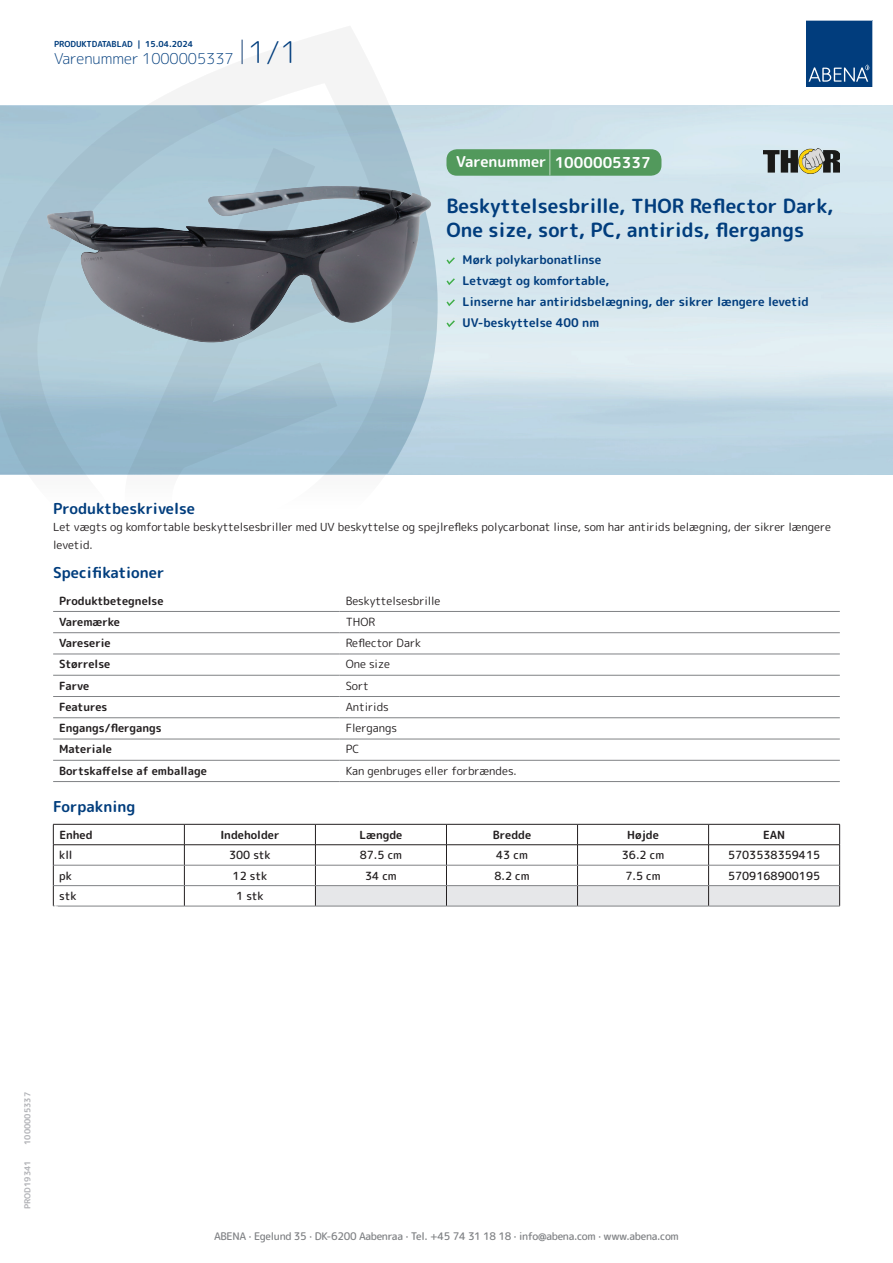
<style>
.page{position:relative;width:893px;height:1263px;background:#fff}
.page>*{position:absolute;margin:0;border:0;box-sizing:border-box;transform-origin:0 0}
.t1{font:700 19.5px/24px "Rounded Mplus 1 c";color:#013d7d}
.t2{font:700 15px "Rounded Mplus 1 c";color:#013d7d}
.t3{font:300 15px "Rounded Mplus 1 c";color:#013d7d}
.t4{font:700 15px "Rounded Mplus 1 c";color:#fff}
.t5{font:700 12px/21px "Rounded Mplus 1 c";color:#013d7d}
.t6{font:11.25px/18px "Rounded Mplus 1 c";color:#231f20}
.t7{font:700 11.25px "Rounded Mplus 1 c";color:#231f20}
.t8{font:500 11.25px "Rounded Mplus 1 c";color:#231f20}
.t9{font:500 10.5px "Rounded Mplus 1 c";letter-spacing:-.03em;color:#808285}
.t10{font:700 10.5px "Rounded Mplus 1 c";color:#fff}
.t11{font:700 8.25px "Rounded Mplus 1 c";color:#013d7d}
.t12{font:700 8.25px "Rounded Mplus 1 c";color:#b2b3b7}
.s1{font-size:30px}
.s2{font-size:25.5px}
</style>
<div class="page">
<img style="left:439px;top:106px;width:454px;height:368px">
<svg style="left:0;top:26px;width:439px;height:449px"></svg>
<svg style="left:0;top:106px;width:438px;height:368px;background:#a4c2d2"></svg>
<svg style="left:242px;top:40px;width:1px;height:24px"></svg>
<svg style="left:806px;top:20px;width:67px;height:67px;background:#144b86"></svg>
<img style="left:47px;top:186px;width:386px;height:159px">
<hr style="left:53px;top:611px;width:287px;height:1px;background:#808285">
<hr style="left:340px;top:611px;width:500px;height:1px;background:#808285">
<hr style="left:53px;top:632px;width:287px;height:1px;background:#808285">
<hr style="left:340px;top:632px;width:500px;height:1px;background:#808285">
<hr style="left:53px;top:654px;width:287px;height:1px;background:#808285">
<hr style="left:340px;top:654px;width:500px;height:1px;background:#808285">
<hr style="left:53px;top:675px;width:287px;height:1px;background:#808285">
<hr style="left:340px;top:675px;width:500px;height:1px;background:#808285">
<hr style="left:53px;top:696px;width:287px;height:1px;background:#808285">
<hr style="left:340px;top:696px;width:500px;height:1px;background:#808285">
<hr style="left:53px;top:717px;width:287px;height:1px;background:#808285">
<hr style="left:340px;top:717px;width:500px;height:1px;background:#808285">
<hr style="left:53px;top:739px;width:287px;height:1px;background:#808285">
<hr style="left:340px;top:739px;width:500px;height:1px;background:#808285">
<hr style="left:53px;top:760px;width:287px;height:1px;background:#808285">
<hr style="left:340px;top:760px;width:500px;height:1px;background:#808285">
<hr style="left:53px;top:781px;width:287px;height:1px;background:#808285">
<hr style="left:340px;top:781px;width:500px;height:1px;background:#808285">
<hr style="left:53px;top:824px;width:131px;height:1px;background:#231f20">
<hr style="left:184px;top:824px;width:131px;height:1px;background:#231f20">
<hr style="left:53px;top:844px;width:131px;height:1px;background:#231f20">
<hr style="left:184px;top:844px;width:131px;height:1px;background:#231f20">
<svg style="left:53px;top:824px;width:1px;height:82px"></svg>
<svg style="left:184px;top:824px;width:1px;height:82px"></svg>
<svg style="left:315px;top:824px;width:525px;height:82px"></svg>
<hr style="left:54px;top:865px;width:130px;height:1px;background:#808285">
<hr style="left:184px;top:865px;width:131px;height:1px;background:#808285">
<hr style="left:315px;top:865px;width:131px;height:1px;background:#808285">
<hr style="left:446px;top:865px;width:131px;height:1px;background:#808285">
<hr style="left:577px;top:865px;width:132px;height:1px;background:#808285">
<hr style="left:709px;top:865px;width:130px;height:1px;background:#808285">
<hr style="left:54px;top:885px;width:130px;height:1px;background:#808285">
<hr style="left:184px;top:885px;width:131px;height:1px;background:#808285">
<hr style="left:315px;top:885px;width:131px;height:1px;background:#808285">
<hr style="left:446px;top:885px;width:131px;height:1px;background:#808285">
<hr style="left:577px;top:885px;width:132px;height:1px;background:#808285">
<hr style="left:709px;top:885px;width:130px;height:1px;background:#808285">
<hr style="left:53px;top:906px;width:131px;height:1px;background:#808285">
<hr style="left:184px;top:906px;width:131px;height:1px;background:#808285">
<hr style="left:315px;top:906px;width:131px;height:1px;background:#808285">
<hr style="left:446px;top:906px;width:131px;height:1px;background:#808285">
<hr style="left:577px;top:906px;width:132px;height:1px;background:#808285">
<hr style="left:709px;top:906px;width:131px;height:1px;background:#808285">
<svg style="left:446px;top:257px;width:9px;height:7px"></svg>
<svg style="left:446px;top:278px;width:9px;height:7px"></svg>
<svg style="left:446px;top:299px;width:9px;height:7px"></svg>
<svg style="left:446px;top:320px;width:9px;height:7px"></svg>
<div style="left:446px;top:149px;width:215px;height:27px;background:#52995c;border-radius:10px"></div>
<img style="left:763px;top:148px;width:77px;height:25px">
<p class="t11" style="left:54px;top:38px;width:141px">PRODUKTDATABLAD | 15.04.2024</p>
<h2 class="t3" style="left:54px;top:48px;width:246px">Varenummer 1000005337 <span class="s1">1/1</span></h2>
<h2 class="t4" style="left:456px;top:152px;width:196px">Varenummer <span class="s2">|</span> 1000005337</h2>
<h1 class="t1" style="left:446px;top:194px;width:388px">Beskyttelsesbrille, THOR Reflector Dark,<br>One size, sort, PC, antirids, flergangs</h1>
<p class="t5" style="left:463px;top:249px;width:348px">Mørk polykarbonatlinse<br>Letvægt og komfortable,<br>Linserne har antiridsbelægning, der sikrer længere levetid UV-beskyttelse 400 nm</p>
<h2 class="t2" style="left:53px;top:498px;width:143px">Produktbeskrivelse</h2>
<p class="t6" style="left:53px;top:517px;width:779px">Let vægts og komfortable beskyttelsesbriller med UV beskyttelse og spejlrefleks polycarbonat linse, som har antirids belægning, der sikrer længere levetid.</p>
<h2 class="t2" style="left:53px;top:562px;width:113px">Specifikationer</h2>
<p class="t7" style="left:59px;top:592px;width:106px">Produktbetegnelse</p>
<p class="t6" style="left:346px;top:591px;width:96px">Beskyttelsesbrille</p>
<p class="t7" style="left:59px;top:614px;width:62px">Varemærke</p>
<p class="t6" style="left:346px;top:613px;width:31px">THOR</p>
<p class="t7" style="left:59px;top:635px;width:53px">Vareserie</p>
<p class="t6" style="left:346px;top:634px;width:77px">Reflector Dark</p>
<p class="t7" style="left:59px;top:656px;width:53px">Størrelse</p>
<p class="t6" style="left:346px;top:655px;width:46px">One size</p>
<p class="t7" style="left:59px;top:678px;width:32px">Farve</p>
<p class="t6" style="left:346px;top:676px;width:25px">Sort</p>
<p class="t7" style="left:59px;top:699px;width:50px">Features</p>
<p class="t6" style="left:346px;top:698px;width:45px">Antirids</p>
<p class="t7" style="left:59px;top:720px;width:104px">Engangs/flergangs</p>
<p class="t6" style="left:346px;top:719px;width:53px">Flergangs</p>
<p class="t7" style="left:59px;top:741px;width:54px">Materiale</p>
<p class="t6" style="left:346px;top:740px;width:15px">PC</p>
<p class="t7" style="left:59px;top:763px;width:149px">Bortskaffelse af emballage</p>
<p class="t6" style="left:346px;top:762px;width:173px">Kan genbruges eller forbrændes.</p>
<h2 class="t2" style="left:53px;top:796px;width:84px">Forpakning</h2>
<p class="t7" style="left:59px;top:827px;width:35px">Enhed</p>
<p class="t7" style="left:220px;top:827px;width:61px">Indeholder</p>
<p class="t7" style="left:359px;top:827px;width:44px">Længde</p>
<p class="t7" style="left:493px;top:827px;width:40px">Bredde</p>
<p class="t7" style="left:627px;top:827px;width:33px">Højde</p>
<p class="t7" style="left:763px;top:827px;width:24px">EAN</p>
<p class="t8" style="left:59px;top:847px;width:15px">kll</p>
<p class="t8" style="left:229px;top:847px;width:43px">300 stk</p>
<p class="t8" style="left:360px;top:847px;width:44px">87.5 cm</p>
<p class="t8" style="left:496px;top:847px;width:33px">43 cm</p>
<p class="t8" style="left:622px;top:847px;width:44px">36.2 cm</p>
<p class="t8" style="left:728px;top:847px;width:94px">5703538359415</p>
<p class="t8" style="left:59px;top:867px;width:14px">pk</p>
<p class="t8" style="left:233px;top:867px;width:36px">12 stk</p>
<p class="t8" style="left:365px;top:867px;width:33px">34 cm</p>
<p class="t8" style="left:494px;top:867px;width:37px">8.2 cm</p>
<p class="t8" style="left:625px;top:867px;width:37px">7.5 cm</p>
<p class="t8" style="left:728px;top:867px;width:94px">5709168900195</p>
<p class="t8" style="left:59px;top:888px;width:19px">stk</p>
<p class="t8" style="left:236px;top:888px;width:29px">1 stk</p>
<p class="t10" style="left:53px;top:901px;width:7px">*</p>
<p class="t12" style="left:22px;top:1145px;width:54px;rotate:-90deg">1000005337</p>
<p class="t12" style="left:22px;top:1209px;width:50px;rotate:-90deg">PROD19341</p>
<p class="t9" style="left:214px;top:1229px;width:466px">ABENA · Egelund 35 · DK-6200 Aabenraa · Tel. +45 74 31 18 18 · info@abena.com · www.abena.com</p>
</div>
